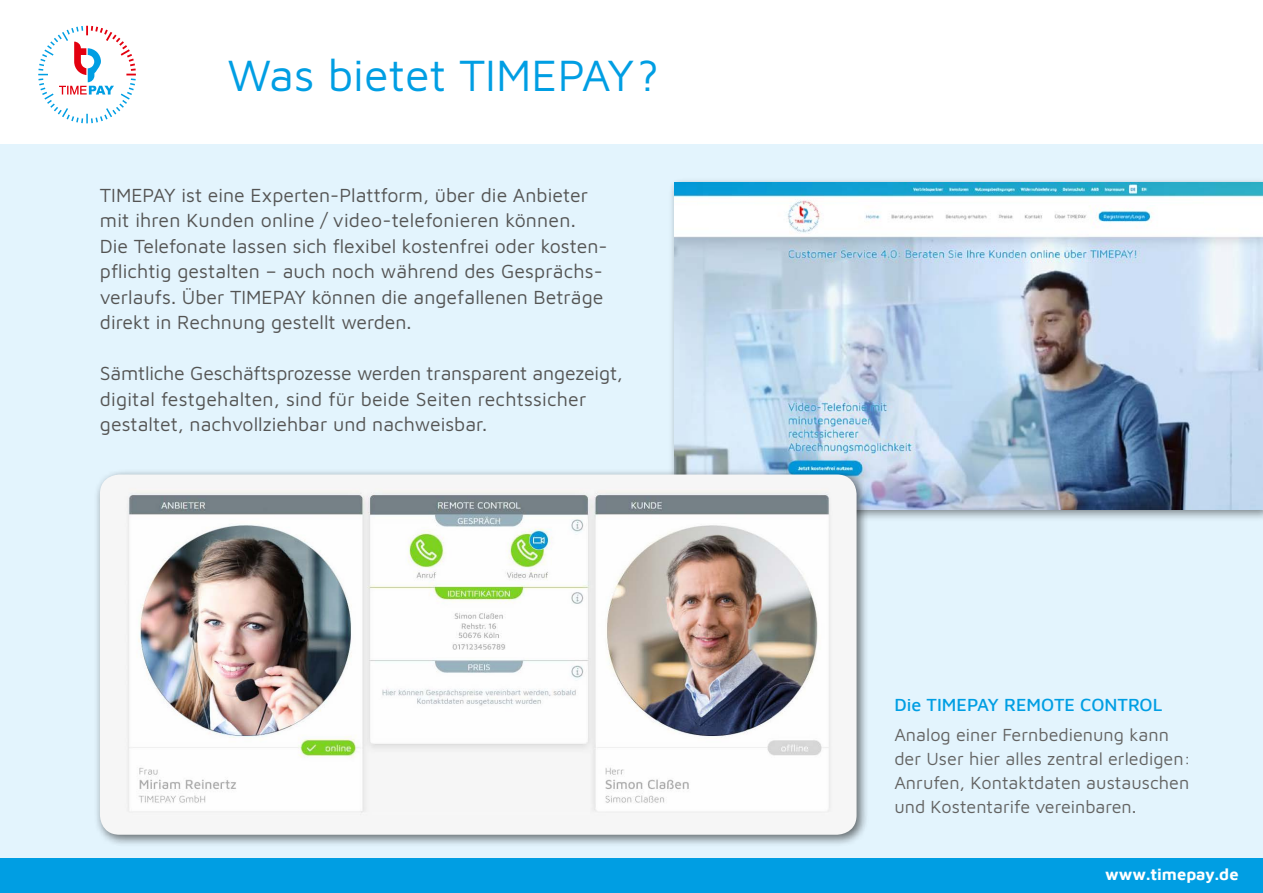
<style>
.page{position:relative;width:1263px;height:893px;background:#fff}
.page>*{position:absolute;margin:0;border:0;box-sizing:border-box;transform-origin:0 0}
.t1{font:45px "Maven Pro";color:#009ee3}
.t2{font:19.5px/25.5px "Maven Pro";color:#545453}
.t3{font:18px/24px "Maven Pro";color:#636362}
.t4{font:500 18px "Maven Pro";color:#009ee3}
.t5{font:700 16.5px "Maven Pro";color:#fff}
</style>
<div class="page">
<div style="left:0;top:145px;width:1263px;height:727px;background:#e3f4fd"></div>
<div style="left:669px;top:177px;width:594px;height:344px;background:#000;opacity:.46"></div>
<img style="left:674px;top:183px;width:589px;height:326px">
<svg style="left:38px;top:26px;width:98px;height:97px"></svg>
<div style="left:94px;top:469px;width:775px;height:378px;background:#000;opacity:.56"></div>
<img style="left:100px;top:474px;width:756px;height:361px">
<div style="left:0;top:859px;width:1263px;height:34px;background:#009ee3"></div>
<h1 class="t1" style="left:227px;top:45px;width:433px">Was bietet TIMEPAY?</h1>
<p class="t2" style="left:100px;top:181px;width:509px">TIMEPAY ist eine Experten-Plattform, über die Anbieter mit ihren Kunden online / video-telefonieren können.<br>Die Telefonate lassen sich flexibel kostenfrei oder kosten&shy;pflichtig gestalten – auch noch während des Gesprächs&shy;verlaufs. Über TIMEPAY können die angefallenen Beträge direkt in Rechnung gestellt werden.</p>
<p class="t2" style="left:100px;top:359px;width:525px">Sämtliche Geschäftsprozesse werden transparent angezeigt, digital festgehalten, sind für beide Seiten rechtssicher gestaltet, nachvollziehbar und nachweisbar.</p>
<p class="t4" style="left:894px;top:692px;width:269px">Die TIMEPAY REMOTE CONTROL</p>
<p class="t3" style="left:894px;top:722px;width:298px">Analog einer Fernbedienung kann der User hier alles zentral erledigen:<br>Anrufen, Kontaktdaten austauschen und Kostentarife vereinbaren.</p>
<p class="t5" style="left:1105px;top:863px;width:135px">www.timepay.de</p>
</div>
